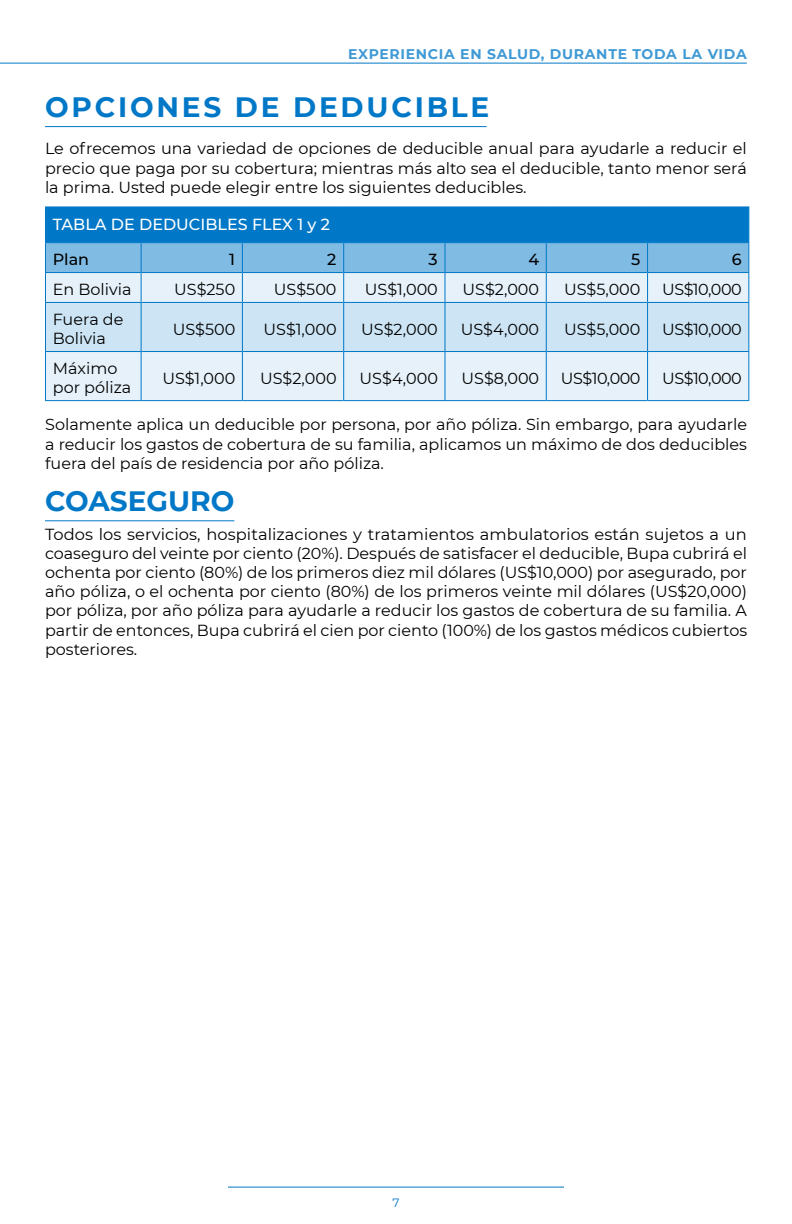
<style>
.page{position:relative;width:792px;height:1224px;background:#fff}
.page>*{position:absolute;margin:0;border:0;box-sizing:border-box;transform-origin:0 0}
.t1{font:700 28px "Montserrat";letter-spacing:.1em;color:#0078c7}
.t2{font:700 28px "Montserrat";color:#0078c7}
.t3{font:16px/19.2px "Montserrat";color:#000;text-align:justify}
.t4{font:500 16px "Montserrat";color:#fff}
.t5{font:500 16px "Montserrat";color:#000}
.t6{font:700 14px "Montserrat";letter-spacing:.05em;color:#409ad5}
.t7{font:12px "Montserrat";color:#0078c7}
</style>
<div class="page">
<hr style="left:0;top:63px;width:747px;height:1px;background:#0078c7">
<hr style="left:228px;top:1187px;width:336px;height:1px;background:#0078c7">
<hr style="left:45px;top:126px;width:442px;height:1px;background:#0078c7">
<div style="left:46px;top:352px;width:702px;height:48px;background:#e6f1f9"></div>
<hr style="left:45px;top:206px;width:96px;height:1px;background:#0078c7">
<hr style="left:141px;top:206px;width:101px;height:1px;background:#0078c7">
<hr style="left:242px;top:206px;width:102px;height:1px;background:#0078c7">
<hr style="left:344px;top:206px;width:101px;height:1px;background:#0078c7">
<hr style="left:445px;top:206px;width:101px;height:1px;background:#0078c7">
<hr style="left:546px;top:206px;width:102px;height:1px;background:#0078c7">
<hr style="left:648px;top:206px;width:101px;height:1px;background:#0078c7">
<svg style="left:45px;top:207px;width:704px;height:144px;background:#8bc1e5"></svg>
<hr style="left:45px;top:303px;width:1px;height:48px;background:#0078c7">
<hr style="left:45px;top:302px;width:96px;height:1px;background:#0078c7">
<hr style="left:141px;top:303px;width:1px;height:48px;background:#0078c7">
<hr style="left:141px;top:302px;width:101px;height:1px;background:#0078c7">
<hr style="left:242px;top:303px;width:1px;height:48px;background:#0078c7">
<hr style="left:242px;top:302px;width:102px;height:1px;background:#0078c7">
<hr style="left:343px;top:303px;width:1px;height:48px;background:#0078c7">
<hr style="left:344px;top:302px;width:101px;height:1px;background:#0078c7">
<hr style="left:444px;top:303px;width:1px;height:48px;background:#0078c7">
<hr style="left:445px;top:302px;width:101px;height:1px;background:#0078c7">
<hr style="left:546px;top:303px;width:1px;height:48px;background:#0078c7">
<hr style="left:546px;top:302px;width:102px;height:1px;background:#0078c7">
<hr style="left:648px;top:302px;width:101px;height:1px;background:#0078c7">
<hr style="left:647px;top:303px;width:1px;height:48px;background:#0078c7">
<hr style="left:748px;top:303px;width:1px;height:48px;background:#0078c7">
<hr style="left:45px;top:352px;width:1px;height:48px;background:#0078c7">
<hr style="left:45px;top:351px;width:96px;height:1px;background:#0078c7">
<hr style="left:45px;top:400px;width:96px;height:1px;background:#0078c7">
<hr style="left:141px;top:352px;width:1px;height:48px;background:#0078c7">
<hr style="left:141px;top:351px;width:101px;height:1px;background:#0078c7">
<hr style="left:141px;top:400px;width:101px;height:1px;background:#0078c7">
<hr style="left:242px;top:352px;width:1px;height:48px;background:#0078c7">
<hr style="left:242px;top:351px;width:102px;height:1px;background:#0078c7">
<hr style="left:242px;top:400px;width:102px;height:1px;background:#0078c7">
<hr style="left:343px;top:352px;width:1px;height:48px;background:#0078c7">
<hr style="left:344px;top:351px;width:101px;height:1px;background:#0078c7">
<hr style="left:344px;top:400px;width:101px;height:1px;background:#0078c7">
<hr style="left:444px;top:352px;width:1px;height:48px;background:#0078c7">
<hr style="left:445px;top:351px;width:101px;height:1px;background:#0078c7">
<hr style="left:445px;top:400px;width:101px;height:1px;background:#0078c7">
<hr style="left:546px;top:352px;width:1px;height:48px;background:#0078c7">
<hr style="left:546px;top:351px;width:102px;height:1px;background:#0078c7">
<hr style="left:546px;top:400px;width:102px;height:1px;background:#0078c7">
<hr style="left:647px;top:352px;width:1px;height:48px;background:#0078c7">
<hr style="left:648px;top:351px;width:101px;height:1px;background:#0078c7">
<hr style="left:748px;top:352px;width:1px;height:48px;background:#0078c7">
<hr style="left:648px;top:400px;width:101px;height:1px;background:#0078c7">
<hr style="left:45px;top:520px;width:189px;height:1px;background:#0078c7">
<p class="t6" style="left:348px;top:43px;width:400px">EXPERIENCIA EN SALUD, DURANTE TODA LA VIDA</p>
<h1 class="t1" style="left:45px;top:87px;width:446px">OPCIONES DE DEDUCIBLE</h1>
<p class="t3" style="left:45px;top:138px;width:704px">Le ofrecemos una variedad de opciones de deducible anual para ayudarle a reducir el precio que paga por su cobertura; mientras más alto sea el deducible, tanto menor será la prima. Usted puede elegir entre los siguientes deducibles.</p>
<p class="t4" style="left:53px;top:213px;width:279px">TABLA DE DEDUCIBLES FLEX 1 y 2</p>
<p class="t5" style="left:53px;top:248px;width:38px">Plan</p>
<p class="t5" style="left:229px;top:248px;width:7px">1</p>
<p class="t5" style="left:327px;top:248px;width:11px">2</p>
<p class="t5" style="left:429px;top:248px;width:11px">3</p>
<p class="t5" style="left:528px;top:248px;width:12px">4</p>
<p class="t5" style="left:631px;top:248px;width:11px">5</p>
<p class="t5" style="left:732px;top:248px;width:11px">6</p>
<p class="t3" style="left:53px;top:279px;width:80px">En Bolivia</p>
<p class="t3" style="left:174px;top:279px;width:63px">US$250</p>
<p class="t3" style="left:274px;top:279px;width:64px">US$500</p>
<p class="t3" style="left:365px;top:279px;width:74px">US$1,000</p>
<p class="t3" style="left:463px;top:279px;width:78px">US$2,000</p>
<p class="t3" style="left:564px;top:279px;width:78px">US$5,000</p>
<p class="t3" style="left:662px;top:279px;width:81px">US$10,000</p>
<p class="t3" style="left:53px;top:309px;width:72px">Fuera de<br>Bolivia</p>
<p class="t3" style="left:173px;top:319px;width:64px">US$500</p>
<p class="t3" style="left:264px;top:319px;width:74px">US$1,000</p>
<p class="t3" style="left:361px;top:319px;width:78px">US$2,000</p>
<p class="t3" style="left:461px;top:319px;width:80px">US$4,000</p>
<p class="t3" style="left:564px;top:319px;width:78px">US$5,000</p>
<p class="t3" style="left:662px;top:319px;width:81px">US$10,000</p>
<p class="t3" style="left:53px;top:358px;width:80px">Máximo por póliza</p>
<p class="t3" style="left:162px;top:368px;width:74px">US$1,000</p>
<p class="t3" style="left:260px;top:368px;width:78px">US$2,000</p>
<p class="t3" style="left:360px;top:368px;width:80px">US$4,000</p>
<p class="t3" style="left:462px;top:368px;width:79px">US$8,000</p>
<p class="t3" style="left:561px;top:368px;width:81px">US$10,000</p>
<p class="t3" style="left:662px;top:368px;width:81px">US$10,000</p>
<p class="t3" style="left:45px;top:414px;width:703px">Solamente aplica un deducible por persona, por año póliza. Sin embargo, para ayudarle a reducir los gastos de cobertura de su familia, aplicamos un máximo de dos deducibles fuera del país de residencia por año póliza.</p>
<h1 class="t2" style="left:45px;top:481px;width:191px">COASEGURO</h1>
<p class="t3" style="left:45px;top:524px;width:704px">Todos los servicios, hospitalizaciones y tratamientos ambulatorios están sujetos a un coaseguro del veinte por ciento (20%). Después de satisfacer el deducible, Bupa cubrirá el ochenta por ciento (80%) de los primeros diez mil dólares (US$10,000) por asegurado, por año póliza, o el ochenta por ciento (80%) de los primeros veinte mil dólares (US$20,000) por póliza, por año póliza para ayudarle a reducir los gastos de cobertura de su familia. A partir de entonces, Bupa cubrirá el cien por ciento (100%) de los gastos médicos cubiertos posteriores.</p>
<p class="t7" style="left:392px;top:1195px;width:9px">7</p>
</div>
